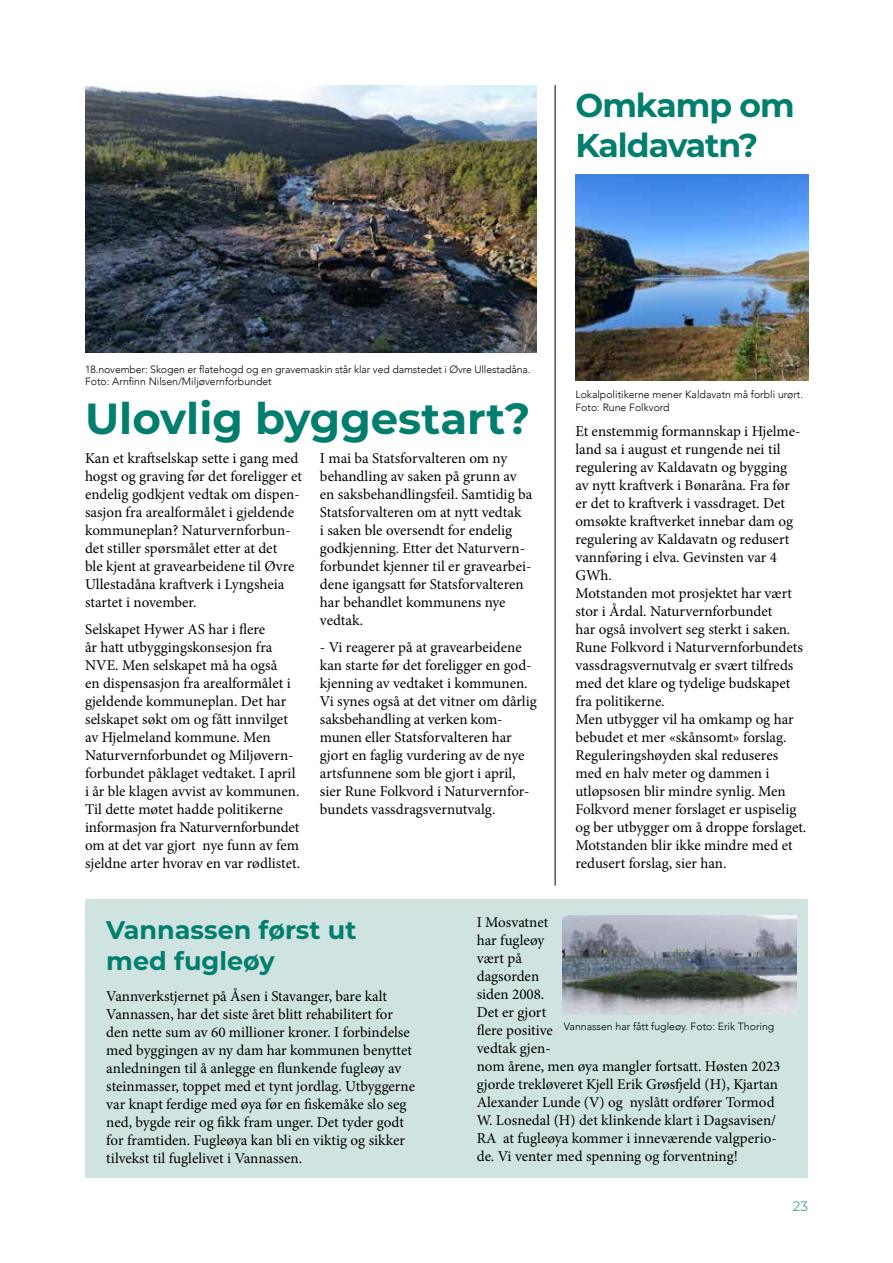
<style>
.page{position:relative;width:893px;height:1263px;background:#fff}
.page>*{position:absolute;margin:0;border:0;box-sizing:border-box;transform-origin:0 0}
.t1{font:700 43.5px "Montserrat";color:#027e6f}
.t2{font:700 33px/39.6px "Montserrat";letter-spacing:-.03em;color:#027e6f}
.t3{font:700 25.5px/30.6px "Montserrat";color:#027e6f}
.t4{font:15px/18px "Minion Pro";color:#000}
.t5{font:300 13.5px "Montserrat";color:#027e6f}
.t6{font:300 10.5px/12.6px "Avenir";color:#000}
</style>
<div class="page">
<div style="left:85px;top:899px;width:723px;height:279px;background:#cfe3e0"></div>
<hr style="left:555px;top:85px;width:1px;height:800px;background:#000">
<img style="left:85px;top:85px;width:452px;height:268px">
<img style="left:575px;top:174px;width:233px;height:207px">
<img style="left:562px;top:915px;width:234px;height:100px">
<h2 class="t2" style="left:575px;top:84px;width:221px">Omkamp om<br>Kaldavatn?</h2>
<p class="t6" style="left:85px;top:363px;width:447px">18.november: Skogen er flatehogd og en gravemaskin står klar ved damstedet i Øvre Ullestadåna.<br>Foto: Arnfinn Nilsen/Miljøvernforbundet</p>
<h1 class="t1" style="left:85px;top:388px;width:447px">Ulovlig byggestart?</h1>
<p class="t4" style="left:85px;top:449px;width:218px">Kan et kraftselskap sette i gang med hogst og graving før det foreligger et endelig godkjent vedtak om dispen&shy;sasjon fra arealformålet i gjeldende kommuneplan? Naturvernforbun&shy;det stiller spørsmålet etter at det<br>ble kjent at gravearbeidene til Øvre Ullestadåna kraftverk i Lyngsheia startet i november.</p>
<p class="t4" style="left:85px;top:620px;width:217px">Selskapet Hywer AS har i flere<br>år hatt utbyggingskonsesjon fra NVE. Men selskapet må ha også<br>en dispensasjon fra arealformålet i gjeldende kommuneplan. Det har selskapet søkt om og fått innvilget av Hjelmeland kommune. Men Naturvernforbundet og Miljøvern&shy;forbundet påklaget vedtaket. I april i år ble klagen avvist av kommunen.<br>Til dette møtet hadde politikerne informasjon fra Naturvernforbundet om at det var gjort nye funn av fem sjeldne arter hvorav en var rødlistet.</p>
<p class="t4" style="left:320px;top:449px;width:214px">I mai ba Statsforvalteren om ny behandling av saken på grunn av en saksbehandlingsfeil. Samtidig ba<br>Statsforvalteren om at nytt vedtak<br>i saken ble oversendt for endelig godkjenning. Etter det Naturvern&shy;forbundet kjenner til er gravearbei&shy;dene igangsatt før Statsforvalteren har behandlet kommunens nye vedtak.</p>
<p class="t4" style="left:320px;top:638px;width:218px">- Vi reagerer på at gravearbeidene kan starte før det foreligger en god&shy;kjenning av vedtaket i kommunen.<br>Vi synes også at det vitner om dårlig saksbehandling at verken kom&shy;munen eller Statsforvalteren har gjort en faglig vurdering av de nye artsfunnene som ble gjort i april, sier Rune Folkvord i Naturvernfor&shy;bundets vassdragsvernutvalg.</p>
<p class="t6" style="left:575px;top:388px;width:229px">Lokalpolitikerne mener Kaldavatn må forbli urørt.<br>Foto: Rune Folkvord</p>
<p class="t4" style="left:575px;top:423px;width:232px">Et enstemmig formannskap i Hjelme&shy;land sa i august et rungende nei til regulering av Kaldavatn og bygging<br>av nytt kraftverk i Bønaråna. Fra før<br>er det to kraftverk i vassdraget. Det omsøkte kraftverket innebar dam og regulering av Kaldavatn og redusert vannføring i elva. Gevinsten var 4<br>GWh.<br>Motstanden mot prosjektet har vært stor i Årdal. Naturvernforbundet<br>har også involvert seg sterkt i saken.<br>Rune Folkvord i Naturvernforbundets vassdragsvernutvalg er svært tilfreds med det klare og tydelige budskapet fra politikerne.<br>Men utbygger vil ha omkamp og har bebudet et mer «skånsomt» forslag.<br>Reguleringshøyden skal reduseres med en halv meter og dammen i utløpsosen blir mindre synlig. Men Folkvord mener forslaget er uspiselig og ber utbygger om å droppe forslaget.<br>Motstanden blir ikke mindre med et redusert forslag, sier han.</p>
<h3 class="t3" style="left:106px;top:914px;width:252px">Vannassen først ut med fugleøy</h3>
<p class="t4" style="left:106px;top:987px;width:310px">Vannverkstjernet på Åsen i Stavanger, bare kalt Vannassen, har det siste året blitt rehabilitert for den nette sum av 60 millioner kroner. I forbindelse med byggingen av ny dam har kommunen benyttet anledningen til å anlegge en flunkende fugleøy av steinmasser, toppet med et tynt jordlag. Utbyggerne var knapt ferdige med øya før en fiskemåke slo seg ned, bygde reir og fikk fram unger. Det tyder godt for framtiden. Fugleøya kan bli en viktig og sikker tilvekst til fuglelivet i Vannassen.</p>
<p class="t4" style="left:477px;top:913px;width:305px">I Mosvatnet<br>har fugleøy<br>vært på<br>dagsorden<br>siden 2008.<br>Det er gjort<br>flere positive<br>vedtak gjen-<br>nom årene, men øya mangler fortsatt. Høsten 2023 gjorde trekløveret Kjell Erik Grøsfjeld (H), Kjartan<br>Alexander Lunde (V) og nyslått ordfører Tormod<br>W. Losnedal (H) det klinkende klart i Dagsavisen/<br>RA at fugleøya kommer i inneværende valgperio&shy;de. Vi venter med spenning og forventning!</p>
<p class="t6" style="left:564px;top:1020px;width:212px">Vannassen har fått fugleøy. Foto: Erik Thoring</p>
<p class="t5" style="left:793px;top:1197px;width:17px">23</p>
</div>
